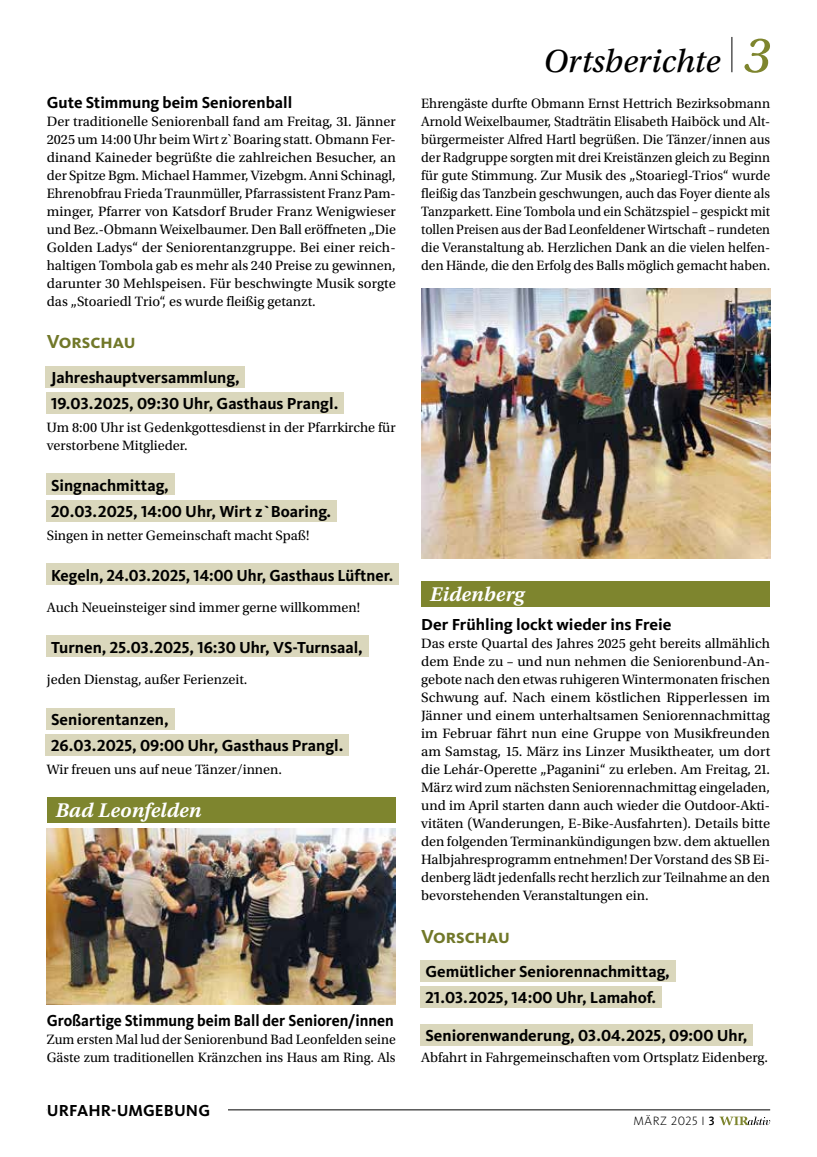
<style>
.page{position:relative;width:817px;height:1157px;background:#fff}
.page>*{position:absolute;margin:0;border:0;box-sizing:border-box;transform-origin:0 0}
.t1{font:33.75px "Utopia Std Capt It";color:#000}
.t2{font:21px "Utopia Std Semibold Capt It";color:#fff}
.t3{font:700 19.5px "Kievit OT";color:#717829}
.t4{font:700 16.5px/26.4px "Kievit OT";color:#000}
.t5{font:700 16.5px "Kievit OT";color:#000;scale:.94 1}
.t6{font:14.25px/18px "Utopia Std";color:#000;text-align:justify}
.t7{font:14.25px/18px "Utopia Std";color:#000;scale:.96 1}
.t8{font:300 12.45px "Kievit OT";letter-spacing:.04em;color:#000}
.s1{font-size:52.65px;color:#7e852e}
.s2{font-weight:500}
</style>
<div class="page">
<hr style="left:731px;top:37px;width:1px;height:35px;background:#000">
<svg style="left:719px;top:1116px;width:51px;height:9px"></svg>
<hr style="left:47px;top:1109px;width:723px;height:1px;background:#000">
<div style="left:47px;top:1090px;width:180px;height:32px;background:#fff"></div>
<div style="left:46px;top:365px;width:199px;height:22px;background:#dad7bc"></div>
<div style="left:46px;top:392px;width:297px;height:22px;background:#dad7bc"></div>
<div style="left:46px;top:473px;width:128px;height:22px;background:#dad7bc"></div>
<div style="left:46px;top:500px;width:290px;height:21px;background:#dad7bc"></div>
<div style="left:46px;top:563px;width:352px;height:22px;background:#dad7bc"></div>
<div style="left:46px;top:635px;width:322px;height:22px;background:#dad7bc"></div>
<div style="left:46px;top:707px;width:128px;height:22px;background:#dad7bc"></div>
<div style="left:46px;top:734px;width:303px;height:21px;background:#dad7bc"></div>
<div style="left:47px;top:797px;width:348px;height:25px;background:#7e852e"></div>
<img style="left:47px;top:828px;width:348px;height:176px">
<div style="left:421px;top:581px;width:349px;height:25px;background:#7e852e"></div>
<div style="left:420px;top:959px;width:255px;height:22px;background:#dad7bc"></div>
<div style="left:420px;top:986px;width:241px;height:22px;background:#dad7bc"></div>
<div style="left:420px;top:1024px;width:332px;height:22px;background:#dad7bc"></div>
<img style="left:421px;top:288px;width:349px;height:270px">
<p class="t4" style="left:47px;top:89px;width:247px">Gute Stimmung beim Seniorenball</p>
<p class="t6" style="left:47px;top:113px;width:350px">Der traditionelle Seniorenball fand am Freitag, 31. Jänner 2025 um 14:00 Uhr beim Wirt z`Boaring statt. Obmann Fer&shy;dinand Kaineder begrüßte die zahlreichen Besucher, an der Spitze Bgm. Michael Hammer, Vizebgm. Anni Schinagl, Ehrenobfrau Frieda Traunmüller, Pfarrassistent Franz Pam&shy;minger, Pfarrer von Katsdorf Bruder Franz Wenigwieser und Bez.-Obmann Weixelbaumer. Den Ball eröffneten „Die Golden Ladys“ der Seniorentanzgruppe. Bei einer reich&shy;haltigen Tombola gab es mehr als 240 Preise zu gewinnen, darunter 30 Mehlspeisen. Für beschwingte Musik sorgte das „Stoariedl Trio“, es wurde fleißig getanzt.</p>
<h3 class="t3" style="left:47px;top:330px;width:90px">Vorschau</h3>
<p class="t4" style="left:51px;top:364px;width:289px">Jahreshauptversammlung,<br>19.03.2025, 09:30 Uhr, Gasthaus Prangl.</p>
<p class="t6" style="left:47px;top:419px;width:350px">Um 8:00 Uhr ist Gedenkgottesdienst in der Pfarrkirche für verstorbene Mitglieder.</p>
<p class="t4" style="left:51px;top:472px;width:282px">Singnachmittag,<br>20.03.2025, 14:00 Uhr, Wirt z`Boaring.</p>
<p class="t6" style="left:47px;top:527px;width:264px">Singen in netter Gemeinschaft macht Spaß!</p>
<p class="t4" style="left:51px;top:562px;width:344px">Kegeln, 24.03.2025, 14:00 Uhr, Gasthaus Lüftner.</p>
<p class="t6" style="left:47px;top:599px;width:315px">Auch Neueinsteiger sind immer gerne willkommen!</p>
<p class="t4" style="left:51px;top:634px;width:313px">Turnen, 25.03.2025, 16:30 Uhr, VS-Turnsaal,</p>
<p class="t6" style="left:47px;top:671px;width:202px">jeden Dienstag, außer Ferienzeit.</p>
<p class="t4" style="left:51px;top:706px;width:294px">Seniorentanzen,<br>26.03.2025, 09:00 Uhr, Gasthaus Prangl.</p>
<p class="t6" style="left:47px;top:761px;width:237px">Wir freuen uns auf neue Tänzer/innen.</p>
<h2 class="t2" style="left:55px;top:798px;width:147px">Bad Leonfelden</h2>
<p class="t5" style="left:47px;top:1011px;width:370px">Großartige Stimmung beim Ball der Senioren/innen</p>
<p class="t7" style="left:47px;top:1031px;width:365px">Zum ersten Mal lud der Seniorenbund Bad Leonfelden seine<br>Gäste zum traditionellen Kränzchen ins Haus am Ring. Als</p>
<p class="t4" style="left:47px;top:1097px;width:165px">URFAHR-UMGEBUNG</p>
<h1 class="t1" style="left:543px;top:42px;width:228px">Ortsberichte <span class="s1">3</span></h1>
<p class="t6" style="left:421px;top:95px;width:350px">Ehrengäste durfte Obmann Ernst Hettrich Bezirksobmann Arnold Weixelbaumer, Stadträtin Elisabeth Haiböck und Alt&shy;bürgermeister Alfred Hartl begrüßen. Die Tänzer/innen aus der Radgruppe sorgten mit drei Kreistänzen gleich zu Beginn für gute Stimmung. Zur Musik des „Stoariegl-Trios“ wurde fleißig das Tanzbein geschwungen, auch das Foyer diente als Tanzparkett. Eine Tombola und ein Schätzspiel – gespickt mit tollen Preisen aus der Bad Leonfeldener Wirtschaft – rundeten die Veranstaltung ab. Herzlichen Dank an die vielen helfen&shy;den Hände, die den Erfolg des Balls möglich gemacht haben.</p>
<h2 class="t2" style="left:429px;top:582px;width:96px">Eidenberg</h2>
<p class="t4" style="left:421px;top:611px;width:252px">Der Frühling lockt wieder ins Freie</p>
<p class="t6" style="left:421px;top:635px;width:350px">Das erste Quartal des Jahres 2025 geht bereits allmählich dem Ende zu – und nun nehmen die Seniorenbund-An&shy;gebote nach den etwas ruhigeren Wintermonaten frischen Schwung auf. Nach einem köstlichen Ripperlessen im Jänner und einem unterhaltsamen Seniorennachmittag im Februar fährt nun eine Gruppe von Musikfreunden am Samstag, 15. März ins Linzer Musiktheater, um dort die Lehár-Operette „Paganini“ zu erleben. Am Freitag, 21.<br>März wird zum nächsten Seniorennachmittag eingeladen, und im April starten dann auch wieder die Outdoor-Akti&shy;vitäten (Wanderungen, E-Bike-Ausfahrten). Details bitte den folgenden Terminankündigungen bzw. dem aktuellen Halbjahresprogramm entnehmen! Der Vorstand des SB Ei&shy;denberg lädt jedenfalls recht herzlich zur Teilnahme an den bevorstehenden Veranstaltungen ein.</p>
<h3 class="t3" style="left:421px;top:924px;width:90px">Vorschau</h3>
<p class="t4" style="left:425px;top:958px;width:246px">Gemütlicher Seniorennachmittag,<br>21.03.2025, 14:00 Uhr, Lamahof.</p>
<p class="t4" style="left:425px;top:1022px;width:323px">Seniorenwanderung, 03.04.2025, 09:00 Uhr,</p>
<p class="t6" style="left:421px;top:1049px;width:348px">Abfahrt in Fahrgemeinschaften vom Ortsplatz Eidenberg.</p>
<p class="t8" style="left:633px;top:1114px;width:83px">MÄRZ 2025 I <span class="s2">3</span></p>
</div>
